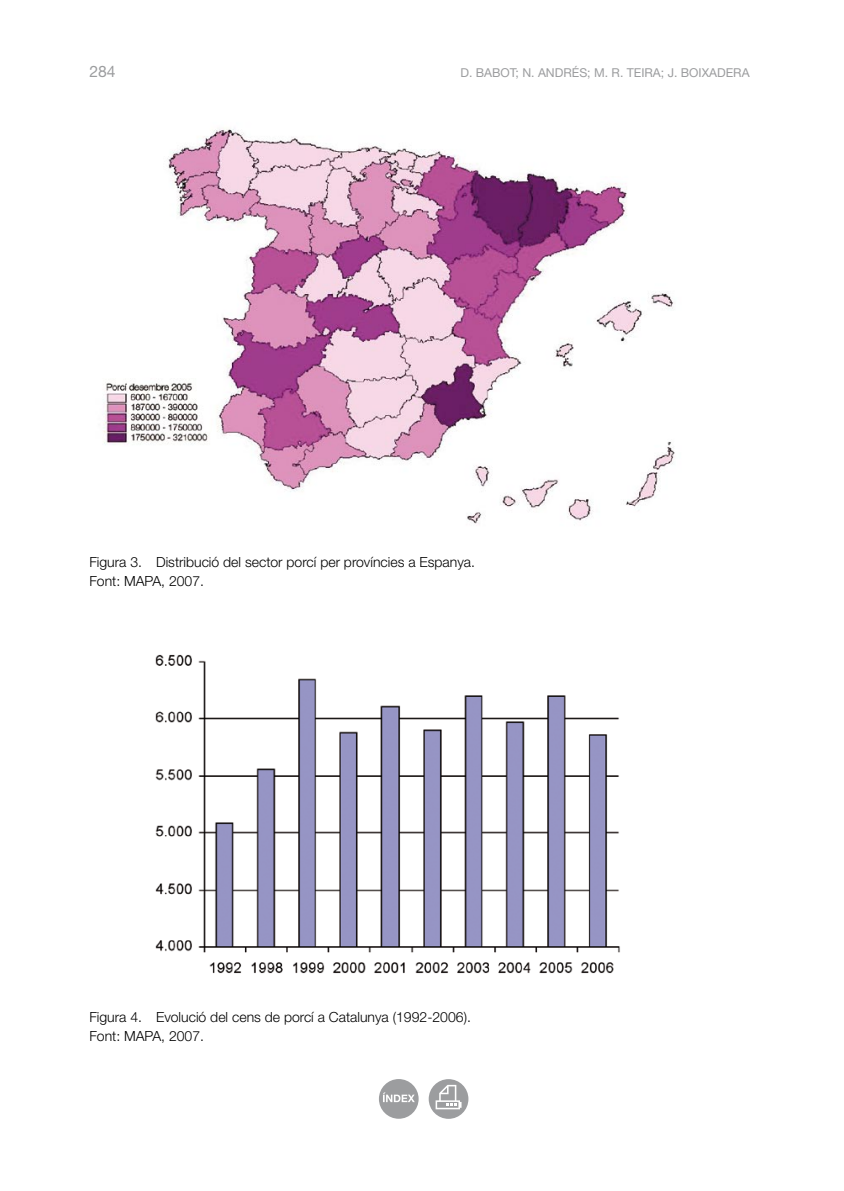
<style>
.page{position:relative;width:844px;height:1191px;background:#fff}
.page>*{position:absolute;margin:0;border:0;box-sizing:border-box;transform-origin:0 0}
.t1{font:15.75px "Helvetica Neue";color:#9c9d9f}
.t2{font:300 14px/19.2px "Helvetica Neue";color:#000}
.t3{font:12.25px "Helvetica Neue";color:#9c9d9f}
</style>
<div class="page">
<div style="left:379px;top:1079px;width:39px;height:39px;background:#9c9d9f;border-radius:50%"></div>
<svg style="left:383px;top:1092px;width:31px;height:10px"></svg>
<div style="left:428px;top:1079px;width:40px;height:39px;background:#9c9d9f;border-radius:50%"></div>
<svg style="left:435px;top:1084px;width:26px;height:25px"></svg>
<img style="left:103px;top:129px;width:572px;height:395px">
<img style="left:155px;top:654px;width:465px;height:320px">
<p class="t1" style="left:89px;top:62px;width:28px">284</p>
<p class="t3" style="left:460px;top:65px;width:291px">D . BABOT; N. ANDRÉS; M. R. TEIRA; J. BO IXADERA</p>
<p class="t2" style="left:89px;top:552px;width:387px">Figura 3. Distribució del sector porcí per províncies a Espanya.<br>Font: MAPA, 2007.</p>
<p class="t2" style="left:89px;top:1006px;width:383px">Figura 4. Evolució del cens de porcí a Catalunya (1992-2006).<br>Font: MAPA, 2007.</p>
</div>
